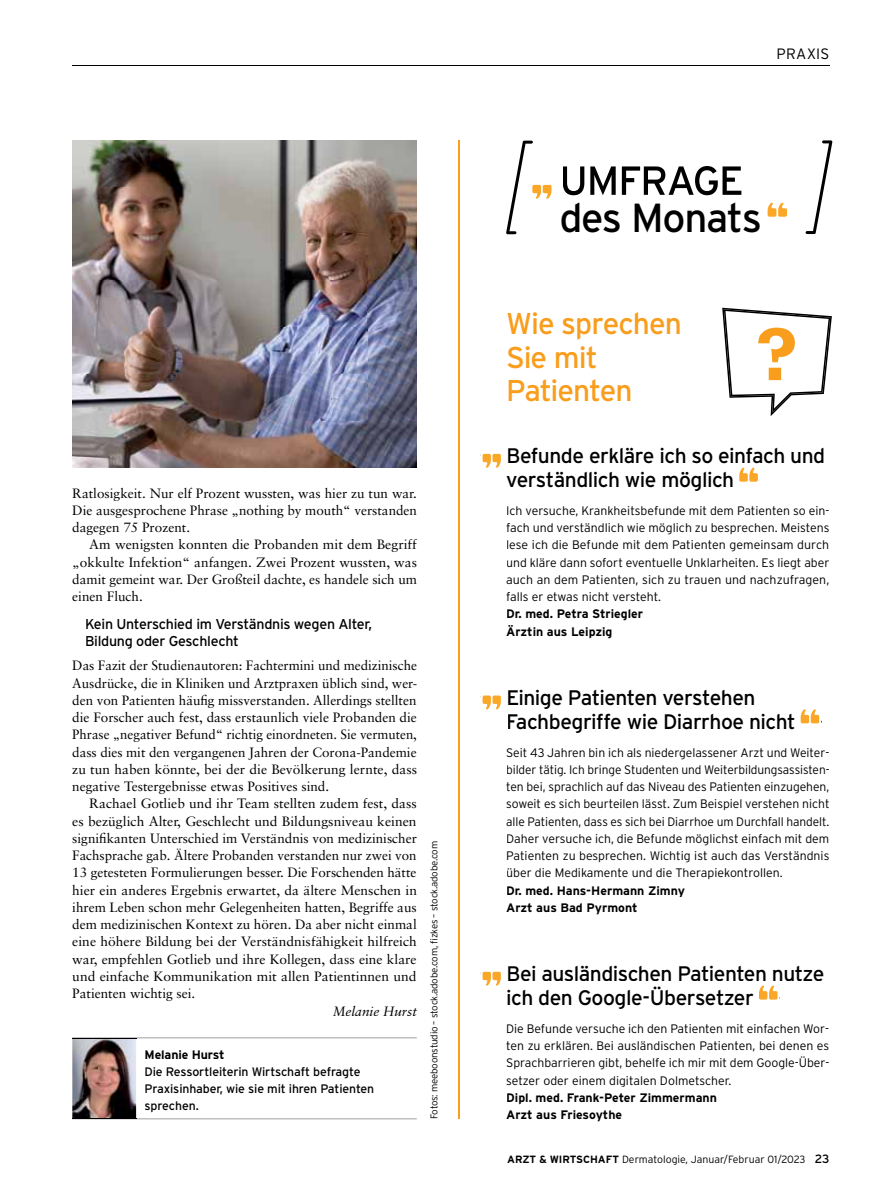
<style>
.page{position:relative;width:889px;height:1200px;background:#fff}
.page>*{position:absolute;margin:0;border:0;box-sizing:border-box;transform-origin:0 0}
.t1{font:700 75.9px "Rockwell";color:#f99d1c}
.t2{font:40.5px "Interstate";letter-spacing:-.035em;color:#000}
.t3{font:30px/33px "Interstate";letter-spacing:-.035em;color:#f99d1c}
.t4{font:21px/24px "Interstate";letter-spacing:-.025em;color:#000}
.t5{font:300 15px "Interstate";letter-spacing:.015em;color:#000}
.t6{font:14.25px/16.2px "Interstate";letter-spacing:-.02em;color:#000}
.t7{font:13.5px/17.2px "Sabon";color:#000;text-align:justify}
.t8{font:italic 13.5px "Sabon";color:#000}
.t9{font:300 12.3px/17.2px "Interstate";color:#000;text-align:justify}
.t10{font:700 12.3px/17.2px "Interstate";color:#000}
.t11{font:12.3px/17.2px "Interstate";letter-spacing:-.01em;color:#000}
.t12{font:300 10.5px "Interstate";color:#000}
.t13{font:300 9.75px "Interstate";letter-spacing:-.02em;color:#000}
.s1{font-weight:700}
.s2{font-weight:400;font-size:12px}
</style>
<div class="page">
<hr style="left:72px;top:66px;width:757px;height:1px;background:#000">
<svg style="left:482px;top:454px;width:19px;height:13px"></svg>
<svg style="left:739px;top:467px;width:19px;height:14px"></svg>
<svg style="left:482px;top:971px;width:19px;height:14px"></svg>
<svg style="left:759px;top:985px;width:18px;height:14px"></svg>
<svg style="left:482px;top:695px;width:19px;height:14px"></svg>
<svg style="left:800px;top:709px;width:19px;height:14px"></svg>
<svg style="left:563px;top:166px;width:178px;height:29px"></svg>
<svg style="left:767px;top:202px;width:20px;height:15px"></svg>
<svg style="left:506px;top:141px;width:45px;height:93px"></svg>
<svg style="left:805px;top:140px;width:27px;height:94px"></svg>
<svg style="left:722px;top:307px;width:110px;height:109px"></svg>
<hr style="left:459px;top:140px;width:1px;height:978px;background:#f99d1c">
<img style="left:72px;top:1038px;width:64px;height:80px">
<svg style="left:72px;top:1037px;width:345px;height:1px"></svg>
<svg style="left:72px;top:1118px;width:345px;height:1px"></svg>
<img style="left:72px;top:140px;width:345px;height:328px">
<p class="t7" style="left:72px;top:484px;width:346px">Ratlosigkeit. Nur elf Prozent wussten, was hier zu tun war.<br>Die ausgesprochene Phrase „nothing by mouth“ verstanden dagegen 75 Prozent.</p>
<p class="t7" style="left:72px;top:536px;width:346px;text-indent:17px">Am wenigsten konnten die Probanden mit dem Begriff „okkulte Infektion“ anfangen. Zwei Prozent wussten, was damit gemeint war. Der Großteil dachte, es handele sich um einen Fluch.</p>
<p class="t6" style="left:85px;top:616px;width:288px">Kein Unterschied im Verständnis wegen Alter,<br>Bildung oder Geschlecht</p>
<p class="t7" style="left:72px;top:656px;width:346px">Das Fazit der Studienautoren: Fachtermini und medizinische Ausdrücke, die in Kliniken und Arztpraxen üblich sind, wer&shy;den von Patienten häufig missverstanden. Allerdings stellten die Forscher auch fest, dass erstaunlich viele Probanden die Phrase „negativer Befund“ richtig einordneten. Sie vermuten, dass dies mit den vergangenen Jahren der Corona-Pandemie zu tun haben könnte, bei der die Bevölkerung lernte, dass negative Testergebnisse etwas Positives sind.</p>
<p class="t7" style="left:72px;top:794px;width:346px;text-indent:17px">Rachael Gotlieb und ihr Team stellten zudem fest, dass es bezüglich Alter, Geschlecht und Bildungsniveau keinen signifikanten Unterschied im Verständnis von medizinischer Fachsprache gab. Ältere Probanden verstanden nur zwei von 13 getesteten Formulierungen besser. Die Forschenden hätte hier ein anderes Ergebnis erwartet, da ältere Menschen in ihrem Leben schon mehr Gelegenheiten hatten, Begriffe aus dem medizinischen Kontext zu hören. Da aber nicht einmal eine höhere Bildung bei der Verständnisfähigkeit hilfreich war, empfehlen Gotlieb und ihre Kollegen, dass eine klare und einfache Kommunikation mit allen Patientinnen und Patienten wichtig sei.</p>
<p class="t8" style="left:333px;top:1002px;width:85px">Melanie Hurst</p>
<p class="t10" style="left:145px;top:1045px;width:81px">Melanie Hurst</p>
<p class="t11" style="left:145px;top:1062px;width:231px">Die Ressortleiterin Wirtschaft befragte<br>Praxisinhaber, wie sie mit ihren Patienten sprechen.</p>
<p class="t13" style="left:428px;top:1118px;width:279px;rotate:-90deg">Fotos: meeboonstudio – stock.adobe.com, fizkes – stock.adobe.com</p>
<p class="t5" style="left:776px;top:45px;width:54px">PRAXIS</p>
<h2 class="t2" style="left:559px;top:195px;width:204px">des Monats</h2>
<h3 class="t3" style="left:506px;top:307px;width:177px">Wie sprechen<br>Sie mit<br>Patienten</h3>
<h1 class="t1" style="left:755px;top:308px;width:44px">?</h1>
<h3 class="t4" style="left:506px;top:443px;width:321px">Befunde erkläre ich so einfach und verständlich wie möglich</h3>
<p class="t9" style="left:506px;top:501px;width:325px">Ich versuche, Krankheitsbefunde mit dem Patienten so ein&shy;fach und verständlich wie möglich zu besprechen. Meistens lese ich die Befunde mit dem Patienten gemeinsam durch und kläre dann sofort eventuelle Unklarheiten. Es liegt aber auch an dem Patienten, sich zu trauen und nachzufragen, falls er etwas nicht versteht.</p>
<p class="t10" style="left:506px;top:605px;width:138px">Dr. med. Petra Striegler<br>Ärztin aus Leipzig</p>
<h3 class="t4" style="left:506px;top:684px;width:291px">Einige Patienten verstehen<br>Fachbegriffe wie Diarrhoe nicht</h3>
<p class="t9" style="left:506px;top:743px;width:325px">Seit 43 Jahren bin ich als niedergelassener Arzt und Weiter&shy;bilder tätig. Ich bringe Studenten und Weiterbildungsassisten&shy;ten bei, sprachlich auf das Niveau des Patienten einzugehen, soweit es sich beurteilen lässt. Zum Beispiel verstehen nicht alle Patienten, dass es sich bei Diarrhoe um Durchfall handelt.<br>Daher versuche ich, die Befunde möglichst einfach mit dem Patienten zu besprechen. Wichtig ist auch das Verständnis über die Medikamente und die Therapiekontrollen.</p>
<p class="t10" style="left:506px;top:881px;width:180px">Dr. med. Hans-Hermann Zimny<br>Arzt aus Bad Pyrmont</p>
<h3 class="t4" style="left:506px;top:960px;width:320px">Bei ausländischen Patienten nutze ich den Google-Übersetzer</h3>
<p class="t9" style="left:506px;top:1019px;width:325px">Die Befunde versuche ich den Patienten mit einfachen Wor&shy;ten zu erklären. Bei ausländischen Patienten, bei denen es Sprachbarrieren gibt, behelfe ich mir mit dem Google-Über&shy;setzer oder einem digitalen Dolmetscher.</p>
<p class="t10" style="left:506px;top:1088px;width:212px">Dipl. med. Frank-Peter Zimmermann<br>Arzt aus Friesoythe</p>
<p class="t12" style="left:507px;top:1152px;width:324px"><span class="s1">ARZT &amp; WIRTSCHAFT</span> Dermatologie, Januar/Februar 01 / 2023 <span class="s2">23</span></p>
</div>
